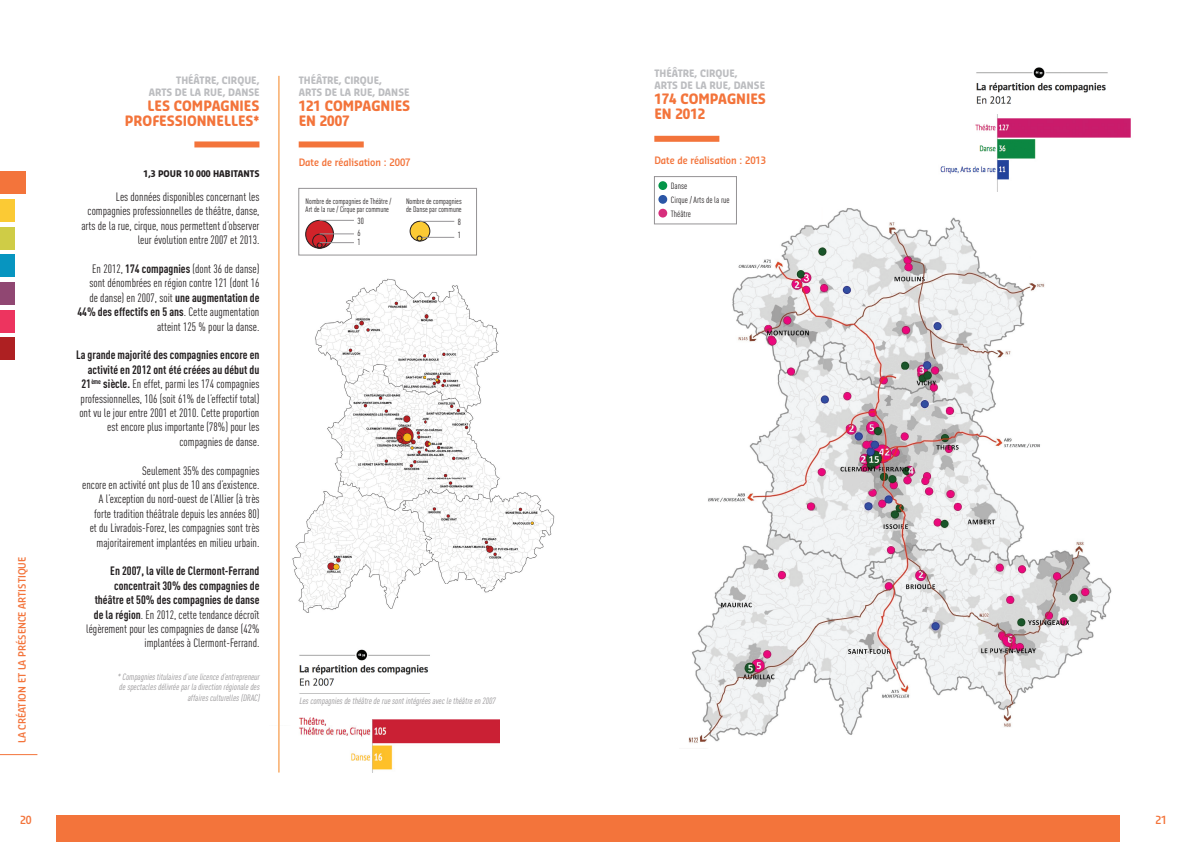
<style>
.page{position:relative;width:1191px;height:842px;background:#fff}
.page>*{position:absolute;margin:0;border:0;box-sizing:border-box;transform-origin:0 0}
.t1{font:700 14px/15px "Sansa Con Soft Std";color:#f3743b}
.t2{font:12px/14.4px "DIN Cond";color:#231f20;text-align:right}
.t3{font:700 12px/14.4px "DIN Cond";color:#231f20;text-align:right}
.t4{font:600 11px "Sansa Con Std";color:#f3743b}
.t5{font:700 10px/12px "Sansa Con Soft Std";color:#bcbdc0}
.t6{font:600 10px "Sansa Con Std";color:#f3743b}
.t7{font:600 10px "Sansa Con Soft Std";color:#f3743b}
.t8{font:italic 9px/10.8px "DIN Cond";color:#959395;text-align:right}
.t9{font:9px "DIN Cond";color:#231f20}
.t10{font:700 9px "Sansa Con Soft Std";color:#231f20}
.t11{font:8.8px/8.8px "DIN Cond";color:#231f20}
.t12{font:7.9px/8.5px "DIN Cond";color:#231f20}
.s1{font-weight:700}
.s2{font-weight:400}
</style>
<div class="page">
<hr style="left:0;top:754px;width:37px;height:1px;background:#f3743b">
<div style="left:0;top:171px;width:26px;height:23px;background:#f3743b"></div>
<div style="left:0;top:199px;width:14px;height:23px;background:#fbca34"></div>
<div style="left:0;top:227px;width:14px;height:23px;background:#cfcc46"></div>
<div style="left:0;top:254px;width:14px;height:23px;background:#0795c0"></div>
<div style="left:0;top:283px;width:14px;height:22px;background:#904772"></div>
<div style="left:0;top:310px;width:14px;height:23px;background:#ed345f"></div>
<div style="left:0;top:337px;width:14px;height:23px;background:#ae2022"></div>
<div style="left:57px;top:815px;width:1063px;height:27px;background:#f3743b"></div>
<img style="left:679px;top:197px;width:433px;height:546px">
<div style="left:868px;top:721px;width:130px;height:27px;background:#fff"></div>
<div style="left:654px;top:136px;width:65px;height:6px;background:#f3743b"></div>
<img style="left:940px;top:115px;width:191px;height:77px">
<div style="left:658px;top:195px;width:9px;height:9px;background:#2b56a6;border-radius:50%"></div>
<div style="left:658px;top:209px;width:9px;height:9px;background:#d72e7c;border-radius:50%"></div>
<div style="left:658px;top:181px;width:9px;height:9px;background:#039548;border-radius:50%"></div>
<div style="left:654px;top:176px;width:82px;height:48px;border:1px solid #959395"></div>
<img style="left:976px;top:67px;width:132px;height:37px">
<img style="left:292px;top:278px;width:263px;height:335px">
<div style="left:299px;top:141px;width:65px;height:6px;background:#f3743b"></div>
<div style="left:194px;top:141px;width:65px;height:6px;background:#f3743b"></div>
<img style="left:278px;top:720px;width:221px;height:52px">
<img style="left:296px;top:717px;width:31px;height:9px">
<div style="left:268px;top:726px;width:31px;height:15px;background:#fff"></div>
<hr style="left:279px;top:76px;width:1px;height:696px;background:#f58420">
<div style="left:306px;top:220px;width:27px;height:28px;background:#d1232a;border-radius:50%"></div>
<div style="left:305px;top:220px;width:29px;height:28px;border:1px solid #231f20;border-radius:50%"></div>
<div style="left:410px;top:221px;width:20px;height:20px;background:#fbca34;border-radius:50%"></div>
<div style="left:410px;top:221px;width:20px;height:20px;border:1px solid #231f20;border-radius:50%"></div>
<svg style="left:313px;top:234px;width:13px;height:14px"></svg>
<div style="left:312px;top:234px;width:15px;height:14px;border:1px solid #231f20;border-radius:50%"></div>
<svg style="left:317px;top:243px;width:5px;height:5px"></svg>
<hr style="left:319px;top:220px;width:35px;height:1px;background:#969497">
<hr style="left:420px;top:221px;width:34px;height:1px;background:#969497">
<hr style="left:420px;top:237px;width:34px;height:1px;background:#969497">
<hr style="left:319px;top:234px;width:35px;height:1px;background:#969497">
<hr style="left:319px;top:242px;width:35px;height:1px;background:#969497">
<svg style="left:417px;top:236px;width:5px;height:5px"></svg>
<div style="left:299px;top:188px;width:177px;height:67px;border:1px solid #959395"></div>
<img style="left:299px;top:649px;width:131px;height:45px">
<p class="t7" style="left:16px;top:743px;width:188px;rotate:-90deg">LA CRÉATION ET LA PRÉSENCE ARTISTIQUE</p>
<p class="t5" style="left:149px;top:74px;width:112px;text-align:right">THÉÂTRE, CIRQUE,<br>ARTS DE LA RUE, DANSE</p>
<p class="t1" style="left:125px;top:98px;width:136px;text-align:right">LES COMPAGNIES<br>PROFESSIONNELLES*</p>
<p class="t10" style="left:144px;top:167px;width:117px">1,3 POUR 10 000 HABITANTS</p>
<p class="t2" style="left:81px;top:189px;width:179px">Les données disponibles concernant les compagnies professionnelles de théâtre, danse, arts de la rue, cirque, nous permettent d’observer leur évolution entre 2007 et 2013.</p>
<p class="t2" style="left:77px;top:261px;width:184px">En 2012, <span class="s1">174 compagnies</span> (dont 36 de danse) sont dénombrées en région contre 121 (dont 16<br>de danse) en 2007, soit <span class="s1">une augmentation de 44% des effectifs en 5 ans</span>. Cette augmentation atteint 125 % pour la danse.</p>
<p class="t2" style="left:76px;top:348px;width:185px"><span class="s1">La grande majorité des compagnies encore en activité en 2012 ont été créées au début du 21</span><sup>ème</sup> <span class="s1">siècle.</span> En effet, parmi les 174 compagnies professionnelles, 106 (soit 61% de l’effectif total) ont vu le jour entre 2001 et 2010. Cette proportion est encore plus importante (78%) pour les compagnies de danse.</p>
<p class="t2" style="left:82px;top:463px;width:179px">Seulement 35% des compagnies<br>encore en activité ont plus de 10 ans d’existence.<br>A l’exception du nord-ouest de l’Allier (à très forte tradition théâtrale depuis les années 80)<br>et du Livradois-Forez, les compagnies sont très majoritairement implantées en milieu urbain.</p>
<p class="t3" style="left:86px;top:564px;width:175px">En 2007, la ville de Clermont-Ferrand concentrait 30% des compagnies de théâtre et 50% des compagnies de danse de la région<span class="s2">. En 2012, cette tendance décroît légèrement pour les compagnies de danse (42% implantées à Clermont-Ferrand.</span></p>
<p class="t8" style="left:117px;top:671px;width:146px">*Compagniestitulairesd’unelicenced’entrepreneur despectaclesdélivréeparladirectionrégionaledes affairesculturelles(DRAC)</p>
<p class="t5" style="left:299px;top:74px;width:112px">THÉÂTRE, CIRQUE,<br>ARTS DE LA RUE, DANSE</p>
<p class="t1" style="left:299px;top:98px;width:113px">121 COMPAGNIES<br>EN 2007</p>
<p class="t6" style="left:299px;top:155px;width:113px">Date de réalisation : 2007</p>
<p class="t12" style="left:306px;top:196px;width:87px">Nombre de compagnies de Théâtre /<br>Art de la rue / Cirque par commune</p>
<p class="t11" style="left:357px;top:216px;width:8px">30</p>
<p class="t11" style="left:458px;top:217px;width:5px">8</p>
<p class="t11" style="left:357px;top:228px;width:5px">6<br>1</p>
<p class="t11" style="left:458px;top:230px;width:5px">1</p>
<p class="t12" style="left:406px;top:197px;width:57px">Nombre de compagnies de Danse par commune</p>
<p class="t8" style="left:299px;top:696px;width:200px">Lescompagniesdethéâtrederuesontintégréesaveclethéâtreen2007</p>
<p class="t5" style="left:654px;top:67px;width:112px">THÉÂTRE, CIRQUE,<br>ARTS DE LA RUE, DANSE</p>
<p class="t1" style="left:654px;top:91px;width:113px">174 COMPAGNIES<br>EN 2012</p>
<p class="t6" style="left:654px;top:153px;width:113px">Date de réalisation : 2013</p>
<p class="t9" style="left:671px;top:181px;width:18px">Danse</p>
<p class="t9" style="left:671px;top:208px;width:22px">Théâtre</p>
<p class="t9" style="left:671px;top:195px;width:60px">Cirque / Arts de la rue</p>
<p class="t4" style="left:20px;top:812px;width:13px">20</p>
<p class="t4" style="left:1155px;top:812px;width:13px">21</p>
</div>
